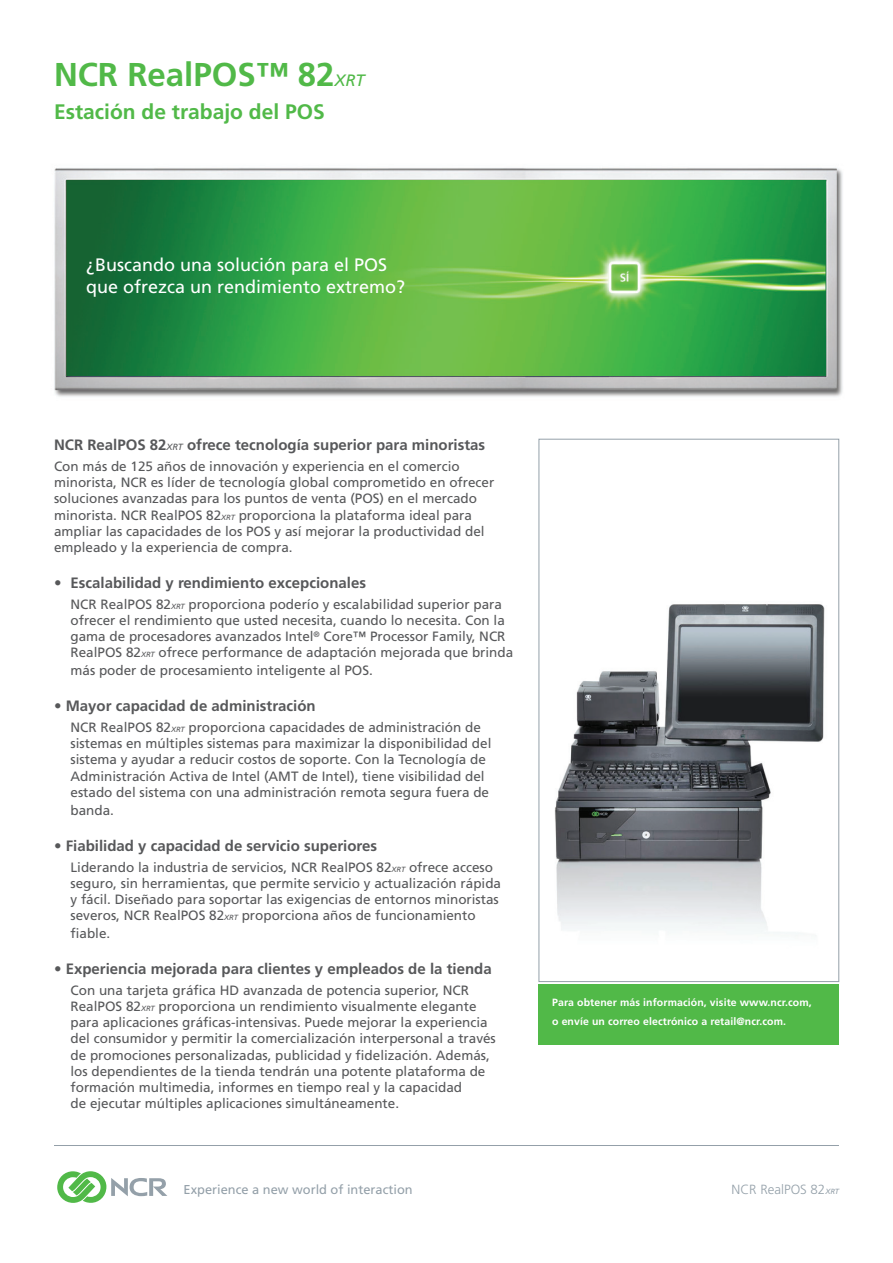
<style>
.page{position:relative;width:893px;height:1263px;background:#fff}
.page>*{position:absolute;margin:0;border:0;box-sizing:border-box;transform-origin:0 0}
.t1{font:700 33px "Frutiger LT Std";color:#51b948}
.t2{font:700 21px "Frutiger LT Std";color:#51b948}
.t3{font:18px/21.6px "Frutiger LT Std";color:#fff}
.t4{font:700 15px "Frutiger LT Std";color:#57585a}
.t5{font:13.5px/16.2px "Frutiger LT Std";color:#57585a}
.t6{font:300 13.35px "Frutiger LT Std";color:#94a0a9}
.t7{font:12.9px "Frutiger LT Std";color:#94a0a9}
.t8{font:700 10.5px/19.5px "Frutiger LT Std";letter-spacing:.01em;color:#fff}
.s1{font-weight:400;font-style:italic;font-size:16.5px}
.s2{font-weight:400;font-style:italic;font-size:9px}
.s3{font-style:italic;font-size:7.5px}
.s4{font-weight:400;font-style:italic;font-size:7.5px}
</style>
<div class="page">
<svg style="left:57px;top:1171px;width:110px;height:32px"></svg>
<hr style="left:54px;top:1145px;width:785px;height:1px;background:#94a0a9">
<div style="left:539px;top:984px;width:300px;height:61px;background:#51b948"></div>
<img style="left:54px;top:168px;width:789px;height:229px">
<img style="left:554px;top:604px;width:271px;height:332px">
<div style="left:539px;top:439px;width:300px;height:543px;border:1px solid #94a0a9"></div>
<h1 class="t1" style="left:54px;top:55px;width:312px">NCR RealPOS™ 82<span class="s1">XRT</span></h1>
<h2 class="t2" style="left:54px;top:99px;width:272px">Estación de trabajo del POS</h2>
<h3 class="t3" style="left:86px;top:254px;width:321px">¿Buscando una solución para el POS que ofrezca un rendimiento extremo?</h3>
<p class="t4" style="left:54px;top:436px;width:433px">NCR RealPOS 82<span class="s2">XRT</span> ofrece tecnología superior para minoristas</p>
<p class="t5" style="left:54px;top:458px;width:442px">Con más de 125 años de innovación y experiencia en el comercio minorista, NCR es líder de tecnología global comprometido en ofrecer soluciones avanzadas para los puntos de venta (POS) en el mercado minorista. NCR RealPOS 82<span class="s3">XRT</span> proporciona la plataforma ideal para ampliar las capacidades de los POS y así mejorar la productividad del empleado y la experiencia de compra.</p>
<p class="t4" style="left:54px;top:574px;width:314px">• Escalabilidad y rendimiento excepcionales</p>
<p class="t5" style="left:70px;top:596px;width:444px">NCR RealPOS 82<span class="s3">XRT</span> proporciona poderío y escalabilidad superior para ofrecer el rendimiento que usted necesita, cuando lo necesita. Con la gama de procesadores avanzados Intel<sup>®</sup> Core™ Processor Family, NCR RealPOS 82<span class="s3">XRT</span> ofrece performance de adaptación mejorada que brinda</p>
<p class="t5" style="left:70px;top:662px;width:304px">más poder de procesamiento inteligente al POS.</p>
<p class="t4" style="left:54px;top:697px;width:263px">• Mayor capacidad de administración</p>
<p class="t5" style="left:70px;top:719px;width:422px">NCR RealPOS 82<span class="s3">XRT</span> proporciona capacidades de administración de sistemas en múltiples sistemas para maximizar la disponibilidad del sistema y ayudar a reducir costos de soporte. Con la Tecnología de Administración Activa de Intel (AMT de Intel), tiene visibilidad del estado del sistema con una administración remota segura fuera de</p>
<p class="t5" style="left:70px;top:802px;width:45px">banda.</p>
<p class="t4" style="left:54px;top:837px;width:325px">• Fiabilidad y capacidad de servicio superiores</p>
<p class="t5" style="left:70px;top:859px;width:432px">Liderando la industria de servicios, NCR RealPOS 82<span class="s3">XRT</span> ofrece acceso seguro, sin herramientas, que permite servicio y actualización rápida y fácil. Diseñado para soportar las exigencias de entornos minoristas severos, NCR RealPOS 82<span class="s3">XRT</span> proporciona años de funcionamiento</p>
<p class="t5" style="left:70px;top:925px;width:41px">fiable.</p>
<p class="t4" style="left:54px;top:960px;width:439px">• Experiencia mejorada para clientes y empleados de la tienda</p>
<p class="t5" style="left:70px;top:982px;width:427px">Con una tarjeta gráfica HD avanzada de potencia superior, NCR RealPOS 82<span class="s3">XRT</span> proporciona un rendimiento visualmente elegante para aplicaciones gráficas-intensivas. Puede mejorar la experiencia del consumidor y permitir la comercialización interpersonal a través de promociones personalizadas, publicidad y fidelización. Además, los dependientes de la tienda tendrán una potente plataforma de formación multimedia, informes en tiempo real y la capacidad<br>de ejecutar múltiples aplicaciones simultáneamente.</p>
<p class="t7" style="left:184px;top:1182px;width:231px">Experience a new world of interaction</p>
<p class="t8" style="left:552px;top:992px;width:261px">Para obtener más información, visite www.ncr.com, o envíe un correo electrónico a retail@ncr.com.</p>
<p class="t6" style="left:732px;top:1182px;width:109px">NCR RealPOS 82<span class="s4">XRT</span></p>
</div>
